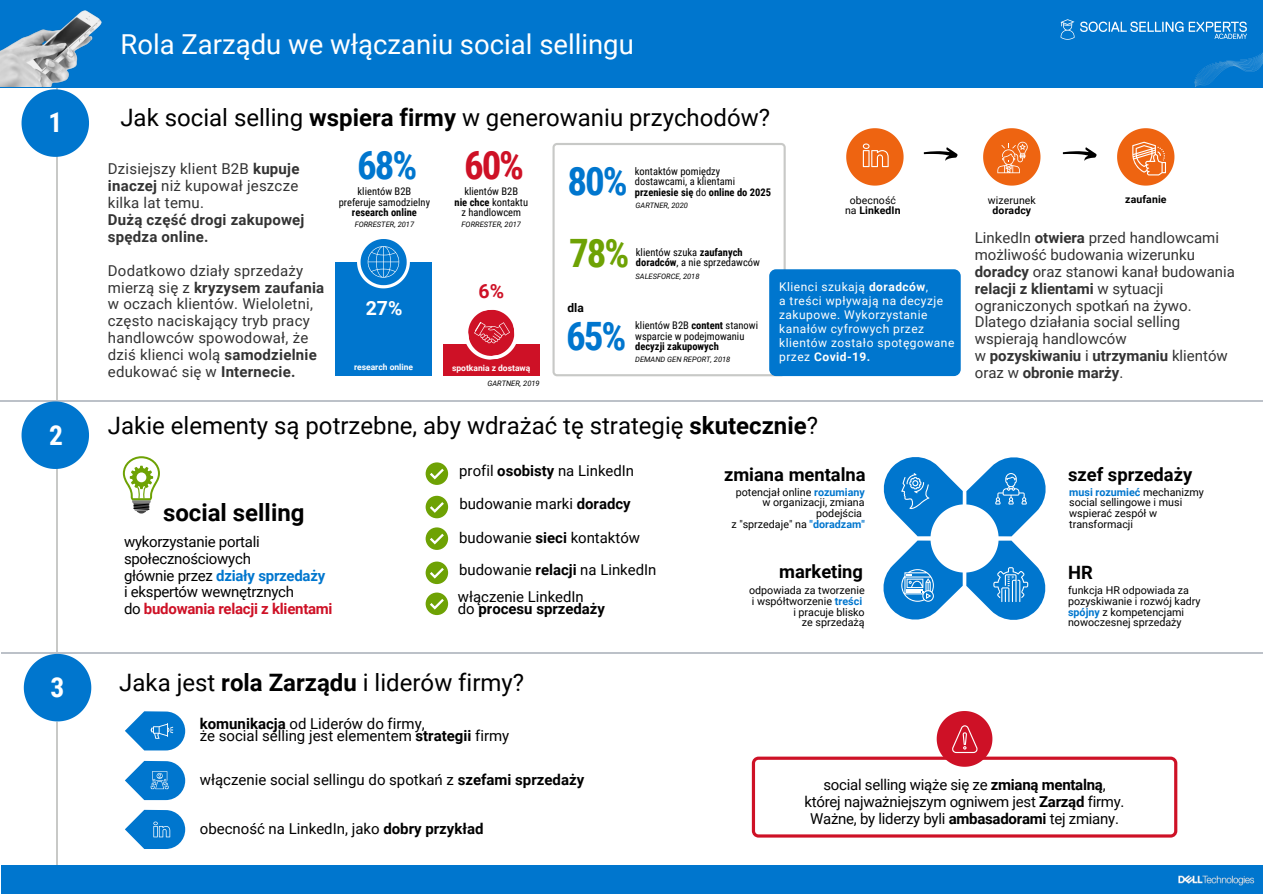
<style>
.page{position:relative;width:1263px;height:894px;background:#fff}
.page>*{position:absolute;margin:0;border:0;box-sizing:border-box;transform-origin:0 0}
.t1{font:700 39px "Roboto Condensed";color:#0076ce}
.t2{font:700 39px "Roboto Condensed";color:#6ea204}
.t3{font:700 39px "Roboto Condensed";color:#ce1126}
.t4{font:27.45px "Roboto";color:#fff}
.t5{font:700 27.45px "Roboto Condensed";color:#fff}
.t6{font:24px "Roboto";color:#000}
.t7{font:700 24px "Roboto";color:#000}
.t8{font:700 19.5px "Roboto";color:#fff}
.t9{font:700 19.5px "Roboto";color:#ce1126}
.t10{font:700 18.3px "Roboto";color:#000}
.t11{font:15px/16.8px "Roboto";letter-spacing:.015em;color:#333}
.t12{font:15px/16.8px "Roboto";letter-spacing:-.015em;color:#000}
.t13{font:700 15px/16.8px "Roboto";letter-spacing:.015em;color:#333}
.t14{font:14.85px/12.3px "Roboto";color:#000}
.t15{font:12px/14px "Roboto";letter-spacing:.04em;color:#fffffd}
.t16{font:700 12px "Roboto";color:#000}
.t17{font:10.8px/10.8px "Roboto";color:#000}
.t18{font:10.5px/10.5px "Roboto Condensed";color:#000}
.t19{font:700 10.5px "Roboto Condensed";color:#000}
.t20{font:10.5px/10.5px "Roboto";letter-spacing:.01em;color:#000;text-align:center}
.t21{font:700 10.5px "Roboto";letter-spacing:.01em;color:#000}
.t22{font:700 8.55px "Roboto";color:#fff}
.t23{font:italic 7.5px "Roboto";color:#000}
.s1{font-weight:700}
.s2{font-weight:700;color:#0076ce}
.s3{font-weight:700;color:#ce1126}
</style>
<div class="page">
<hr style="left:56px;top:39px;width:2px;height:854px;background:#c8c9c7">
<div style="left:1px;top:865px;width:1262px;height:28px;background:#0076ce"></div>
<hr style="left:0;top:401px;width:1263px;height:1px;background:#bcc1c8">
<img style="left:1178px;top:875px;width:77px;height:11px">
<hr style="left:1px;top:651px;width:1262px;height:2px;background:#bcc1c8">
<div style="left:0;top:0;width:1263px;height:87px;background:#0076ce"></div>
<svg style="left:1190px;top:52px;width:73px;height:36px"></svg>
<img style="left:1060px;top:19px;width:187px;height:21px">
<svg style="left:22px;top:401px;width:67px;height:68px"></svg>
<svg style="left:22px;top:89px;width:67px;height:68px"></svg>
<svg style="left:24px;top:653px;width:67px;height:68px"></svg>
<svg style="left:123px;top:456px;width:37px;height:57px"></svg>
<svg style="left:883px;top:457px;width:163px;height:163px"></svg>
<svg style="left:125px;top:711px;width:60px;height:39px"></svg>
<svg style="left:125px;top:760px;width:60px;height:39px"></svg>
<svg style="left:125px;top:809px;width:60px;height:39px"></svg>
<svg style="left:752px;top:711px;width:425px;height:126px"></svg>
<svg style="left:426px;top:462px;width:22px;height:23px"></svg>
<svg style="left:426px;top:495px;width:22px;height:23px"></svg>
<svg style="left:426px;top:527px;width:22px;height:22px"></svg>
<svg style="left:426px;top:561px;width:22px;height:23px"></svg>
<svg style="left:426px;top:592px;width:22px;height:23px"></svg>
<img style="left:0;top:10px;width:101px;height:77px">
<svg style="left:1063px;top:147px;width:33px;height:14px"></svg>
<svg style="left:924px;top:147px;width:33px;height:14px"></svg>
<svg style="left:552px;top:143px;width:234px;height:233px"></svg>
<div style="left:335px;top:262px;width:97px;height:113px;background:#0076ce"></div>
<svg style="left:357px;top:239px;width:53px;height:49px"></svg>
<div style="left:443px;top:344px;width:97px;height:31px;background:#ce1126"></div>
<svg style="left:466px;top:309px;width:50px;height:51px"></svg>
<div style="left:769px;top:269px;width:192px;height:107px;background:#0076ce;border-radius:7px"></div>
<svg style="left:983px;top:128px;width:57px;height:57px"></svg>
<svg style="left:1117px;top:128px;width:57px;height:57px"></svg>
<svg style="left:846px;top:128px;width:58px;height:57px"></svg>
<h2 class="t5" style="left:48px;top:107px;width:15px">1</h2>
<h2 class="t5" style="left:49px;top:419px;width:15px">2</h2>
<h2 class="t5" style="left:51px;top:671px;width:15px">3</h2>
<h2 class="t4" style="left:120px;top:29px;width:515px">Rola Zarządu we włączaniu social sellingu</h2>
<h3 class="t6" style="left:120px;top:104px;width:651px">Jak social selling <span class="s1">wspiera firmy</span> w generowaniu przychodów?</h3>
<p class="t11" style="left:108px;top:161px;width:193px;text-align:justify">Dzisiejszy klient B2B <span class="s1">kupuje inaczej</span> niż kupował jeszcze kilka lat temu.</p>
<p class="t13" style="left:108px;top:211px;width:198px">Dużą część drogi zakupowej spędza online.</p>
<p class="t11" style="left:108px;top:262px;width:218px">Dodatkowo działy sprzedaży mierzą się z <span class="s1">kryzysem zaufania </span>w oczach klientów. Wieloletni, często naciskający tryb pracy handlowców spowodował, że dziś klienci wolą <span class="s1">samodzielnie </span>edukować się w <span class="s1">Internecie.</span></p>
<h1 class="t1" style="left:357px;top:143px;width:62px">68%</h1>
<p class="t18" style="left:339px;top:186px;width:93px;text-align:center">klientów B2B preferuje samodzielny</p>
<p class="t19" style="left:352px;top:206px;width:66px">research online</p>
<p class="t23" style="left:355px;top:220px;width:61px">FORRESTER, 2017</p>
<h3 class="t8" style="left:366px;top:297px;width:38px">27%</h3>
<p class="t22" style="left:354px;top:362px;width:61px">research online</p>
<h1 class="t3" style="left:464px;top:143px;width:62px">60%</h1>
<p class="t18" style="left:454px;top:186px;width:75px;text-align:center">klientów B2B<br><span class="s1">nie chce</span> kontaktu z handlowcem</p>
<p class="t23" style="left:462px;top:220px;width:61px">FORRESTER, 2017</p>
<h3 class="t9" style="left:478px;top:280px;width:27px">6%</h3>
<p class="t22" style="left:452px;top:363px;width:80px">spotkania z dostawą</p>
<p class="t23" style="left:487px;top:378px;width:54px">GARTNER, 2019</p>
<h1 class="t1" style="left:567px;top:159px;width:62px">80%</h1>
<p class="t18" style="left:635px;top:166px;width:138px">kontaktów pomiędzy dostawcami, a klientami <span class="s1">przeniesie się</span> do <span class="s1">online do 2025</span></p>
<p class="t23" style="left:636px;top:201px;width:54px">GARTNER, 2020</p>
<h1 class="t2" style="left:569px;top:230px;width:62px">78%</h1>
<p class="t18" style="left:636px;top:247px;width:126px">klientów szuka <span class="s1">zaufanych doradców</span>, a nie sprzedawców</p>
<p class="t16" style="left:567px;top:301px;width:18px">dla</p>
<h1 class="t1" style="left:566px;top:313px;width:62px">65%</h1>
<p class="t23" style="left:636px;top:272px;width:65px">SALESFORCE, 2018</p>
<p class="t18" style="left:635px;top:320px;width:124px">klientów B2B <span class="s1">content</span> stanowi wsparcie w podejmowaniu</p>
<p class="t19" style="left:635px;top:340px;width:85px">decyzji zakupowych</p>
<p class="t23" style="left:635px;top:355px;width:97px">DEMAND GEN REPORT, 2018</p>
<p class="t20" style="left:845px;top:195px;width:57px">obecność na <span class="s1">LinkedIn</span></p>
<p class="t15" style="left:779px;top:280px;width:177px">Klienci szukają <span class="s1">doradców</span>,<br>a treści wpływają na decyzje zakupowe. Wykorzystanie kanałów cyfrowych przez klientów zostało spotęgowane przez <span class="s1">Covid-19.</span></p>
<h3 class="t6" style="left:108px;top:412px;width:712px">Jakie elementy są potrzebne, aby wdrażać tę strategię <span class="s1">skutecznie</span>?</h3>
<p class="t20" style="left:988px;top:195px;width:50px">wizerunek</p>
<p class="t21" style="left:1125px;top:193px;width:43px">zaufanie</p>
<p class="t21" style="left:993px;top:204px;width:40px">doradcy</p>
<p class="t11" style="left:975px;top:229px;width:262px">LinkedIn <span class="s1">otwiera</span> przed handlowcami możliwość budowania wizerunku <span class="s1">doradcy</span> oraz stanowi kanał budowania <span class="s1">relacji z klientami</span> w sytuacji ograniczonych spotkań na żywo.<br>Dlatego działania social selling wspierają handlowców<br>w <span class="s1">pozyskiwaniu</span> i <span class="s1">utrzymaniu</span> klientów oraz w <span class="s1">obronie marży</span>.</p>
<h3 class="t7" style="left:163px;top:498px;width:143px">social selling</h3>
<p class="t12" style="left:124px;top:533px;width:210px">wykorzystanie portali społecznościowych<br>głównie przez <span class="s2">działy sprzedaży </span>i ekspertów wewnętrznych<br>do <span class="s3">budowania relacji z klientami</span></p>
<p class="t14" style="left:459px;top:464px;width:176px">profil <span class="s1">osobisty</span> na LinkedIn</p>
<p class="t14" style="left:459px;top:498px;width:173px">budowanie marki <span class="s1">doradcy</span></p>
<p class="t14" style="left:459px;top:531px;width:182px">budowanie <span class="s1">sieci</span> kontaktów</p>
<p class="t14" style="left:459px;top:563px;width:199px">budowanie <span class="s1">relacji</span> na LinkedIn</p>
<p class="t14" style="left:458px;top:590px;width:149px">włączenie LinkedIn<br>do <span class="s1">procesu sprzedaży</span></p>
<h3 class="t6" style="left:119px;top:668px;width:406px">Jaka jest <span class="s1">rola Zarządu</span> i liderów firmy?</h3>
<p class="t10" style="left:724px;top:464px;width:143px">zmiana mentalna</p>
<p class="t10" style="left:1068px;top:464px;width:126px">szef sprzedaży</p>
<p class="t17" style="left:731px;top:486px;width:135px;text-align:right">potencjał online <span class="s2">rozumiany </span>w organizacji, zmiana podejścia<br>z "sprzedaje" na <span class="s2">"doradzam"</span></p>
<p class="t17" style="left:1069px;top:486px;width:136px"><span class="s2">musi rozumieć</span> mechanizmy social sellingowe i musi wspierać zespół w transformacji</p>
<p class="t10" style="left:779px;top:560px;width:85px">marketing</p>
<p class="t10" style="left:1068px;top:561px;width:26px">HR</p>
<p class="t17" style="left:749px;top:585px;width:117px;text-align:right">odpowiada za tworzenie i współtworzenie <span class="s2">treści </span>i pracuje blisko<br>ze sprzedażą</p>
<p class="t17" style="left:1068px;top:585px;width:134px">funkcja HR odpowiada za pozyskiwanie i rozwój kadry <span class="s2">spójny</span> z kompetencjami nowoczesnej sprzedaży</p>
<p class="t12" style="left:200px;top:717px;width:311px;line-height:12.3px"><span class="s1">komunikacja</span> od Liderów do firmy,<br>że social selling jest elementem <span class="s1">strategii</span> firmy</p>
<p class="t12" style="left:200px;top:771px;width:386px">włączenie social sellingu do spotkań z <span class="s1">szefami sprzedaży</span></p>
<p class="t12" style="left:804px;top:776px;width:321px;text-align:center">social selling wiąże się ze <span class="s1">zmianą mentalną</span>, której najważniejszym ogniwem jest <span class="s1">Zarząd</span> firmy.<br>Ważne, by liderzy byli <span class="s1">ambasadorami</span> tej zmiany.</p>
<p class="t12" style="left:200px;top:820px;width:285px">obecność na LinkedIn, jako <span class="s1">dobry przykład</span></p>
</div>
